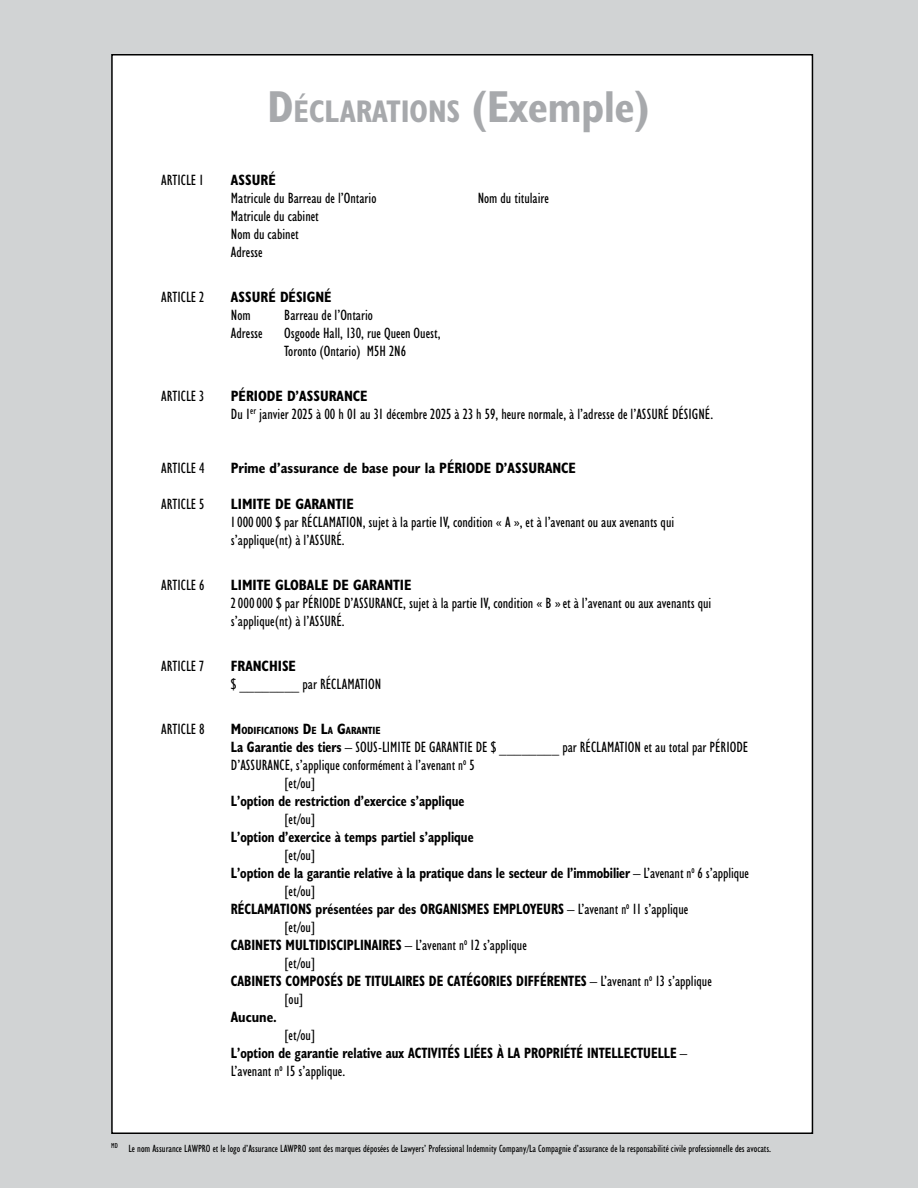
<style>
.page{position:relative;width:918px;height:1188px;background:#d1d3d4}
.page>*{position:absolute;margin:0;border:0;box-sizing:border-box;transform-origin:0 0}
.H1_Grey{font:700 condensed 31.5px "Humanist 521 BT";color:#a7a9ac}
.Declaration_ARTICLE{font:condensed 15px/18px "Humanist 521 BT";color:#000}
.Declaration_ARTICLE-2{font:700 condensed 15px "Humanist 521 BT";color:#000;scale:.9 1}
.Declaration_ARTICLE-3{font:700 condensed 15px "Humanist 521 BT";color:#000}
.Footnote{font:condensed 10.5px "Humanist 521 BT";color:#000}
.Declaration_ARTICLE-4{font:700 condensed 10.5px "Humanist 521 BT";color:#000}
.s1{font-size:45px}
.s2{font-size:15px}
.s3{font-weight:700}
.s4{font-weight:400}
</style>
<div class="page">
<div style="left:112px;top:55px;width:700px;height:1078px;background:#fff"></div>
<h1 class="H1_Grey" style="left:268px;top:92px;width:383px"><span class="s1">D</span>ÉCLARATIONS <span class="s1">(</span><span class="s1">Exemple</span><span class="s1">)</span></h1>
<h1 class="Declaration_ARTICLE" style="left:161px;top:171px;width:44px">ARTICLE 1</h1>
<h1 class="Declaration_ARTICLE-3" style="left:231px;top:171px;width:46px">ASSURÉ</h1>
<h1 class="Declaration_ARTICLE" style="left:231px;top:189px;width:147px">Matricule du Barreau de l’Ontario</h1>
<h1 class="Declaration_ARTICLE" style="left:478px;top:189px;width:73px">Nom du titulaire</h1>
<h1 class="Declaration_ARTICLE" style="left:231px;top:207px;width:89px">Matricule du cabinet<br>Nom du cabinet<br>Adresse</h1>
<h1 class="Declaration_ARTICLE" style="left:161px;top:288px;width:45px">ARTICLE 2</h1>
<h1 class="Declaration_ARTICLE-3" style="left:231px;top:288px;width:102px">ASSURÉ DÉSIGNÉ</h1>
<h1 class="Declaration_ARTICLE" style="left:231px;top:306px;width:21px">Nom</h1>
<h1 class="Declaration_ARTICLE" style="left:284px;top:306px;width:90px">Barreau de l’Ontario</h1>
<h1 class="Declaration_ARTICLE" style="left:231px;top:324px;width:33px">Adresse</h1>
<h1 class="Declaration_ARTICLE" style="left:284px;top:324px;width:158px">Osgoode Hall, 130, rue Queen Ouest,<br>Toronto (Ontario) M5H 2N6</h1>
<h1 class="Declaration_ARTICLE" style="left:161px;top:387px;width:45px">ARTICLE 3</h1>
<h1 class="Declaration_ARTICLE-3" style="left:231px;top:387px;width:138px">PÉRIODE D’ASSURANCE</h1>
<h1 class="Declaration_ARTICLE" style="left:231px;top:405px;width:484px">Du 1<sup>er</sup> janvier 2025 à 00 h 01 au 31 décembre 2025 à 23 h 59, heure normale, à l’adresse de l’ASSURÉ DÉSIGNÉ.</h1>
<h1 class="Declaration_ARTICLE" style="left:161px;top:459px;width:45px">ARTICLE 4</h1>
<h1 class="Declaration_ARTICLE-3" style="left:231px;top:459px;width:347px">Prime d’assurance de base pour la PÉRIODE D’ASSURANCE</h1>
<h1 class="Declaration_ARTICLE" style="left:161px;top:495px;width:45px">ARTICLE 5</h1>
<h1 class="Declaration_ARTICLE-3" style="left:231px;top:495px;width:124px">LIMITE DE GARANTIE</h1>
<h1 class="Declaration_ARTICLE" style="left:231px;top:513px;width:445px">1000000 $ par RÉCLAMATION, sujet à la partie IV, condition « A », et à l’avenant ou aux avenants qui s’applique(nt) à l’ASSURÉ.</h1>
<h1 class="Declaration_ARTICLE" style="left:161px;top:576px;width:45px">ARTICLE 6</h1>
<h1 class="Declaration_ARTICLE-3" style="left:231px;top:576px;width:182px">LIMITE GLOBALE DE GARANTIE</h1>
<h1 class="Declaration_ARTICLE" style="left:231px;top:594px;width:482px">2000000 $ par PÉRIODE D’ASSURANCE, sujet à la partie IV, condition « B » et à l’avenant ou aux avenants qui s’applique(nt) à l’ASSURÉ.</h1>
<h1 class="Declaration_ARTICLE" style="left:161px;top:657px;width:45px">ARTICLE 7</h1>
<h1 class="Declaration_ARTICLE-3" style="left:231px;top:657px;width:67px">FRANCHISE</h1>
<h1 class="Declaration_ARTICLE" style="left:231px;top:675px;width:152px">$ ________ par RÉCLAMATION</h1>
<h1 class="Declaration_ARTICLE" style="left:161px;top:720px;width:45px">ARTICLE 8</h1>
<h1 class="Declaration_ARTICLE-4" style="left:231px;top:724px;width:151px"><span class="s2">M</span>ODIFICATIONS <span class="s2">D</span>E <span class="s2">L</span>A <span class="s2">G</span>ARANTIE</h1>
<h1 class="Declaration_ARTICLE" style="left:231px;top:738px;width:519px"><span class="s3">La Garantie des tiers</span> – SOUS-LIMITE DE GARANTIE DE $ ________ par RÉCLAMATION et au total par PÉRIODE</h1>
<h1 class="Declaration_ARTICLE" style="left:231px;top:756px;width:245px">D’ASSURANCE, s’applique conformément à l’avenant n<sup>o</sup> 5</h1>
<h1 class="Declaration_ARTICLE" style="left:284px;top:774px;width:33px">[et/ou]</h1>
<h1 class="Declaration_ARTICLE-2" style="left:231px;top:792px;width:261px">L’option de restriction d’exercice s’applique</h1>
<h1 class="Declaration_ARTICLE" style="left:284px;top:810px;width:33px">[et/ou]</h1>
<h1 class="Declaration_ARTICLE-2" style="left:231px;top:828px;width:271px">L’option d’exercice à temps partiel s’applique</h1>
<h1 class="Declaration_ARTICLE" style="left:284px;top:846px;width:33px">[et/ou]</h1>
<h1 class="Declaration_ARTICLE-2" style="left:231px;top:864px;width:577px">L’option de la garantie relative à la pratique dans le secteur de l’immobilier <span class="s4">– L’avenant n</span><sup>o</sup> <span class="s4">6 s’applique</span></h1>
<h1 class="Declaration_ARTICLE" style="left:284px;top:882px;width:33px">[et/ou]</h1>
<h1 class="Declaration_ARTICLE-2" style="left:231px;top:900px;width:510px">RÉCLAMATIONS présentées par des ORGANISMES EMPLOYEURS <span class="s4">– L’avenant n</span><sup>o</sup> <span class="s4">11 s’applique</span></h1>
<h1 class="Declaration_ARTICLE" style="left:284px;top:918px;width:33px">[et/ou]</h1>
<h1 class="Declaration_ARTICLE-2" style="left:231px;top:936px;width:330px">CABINETS MULTIDISCIPLINAIRES <span class="s4">– L’avenant n</span><sup>o</sup> <span class="s4">12 s’applique</span></h1>
<h1 class="Declaration_ARTICLE" style="left:284px;top:954px;width:33px">[et/ou]</h1>
<h1 class="Declaration_ARTICLE-2" style="left:231px;top:972px;width:536px">CABINETS COMPOSÉS DE TITULAIRES DE CATÉGORIES DIFFÉRENTES <span class="s4">– L’avenant n</span><sup>o</sup> <span class="s4">13 s’applique</span></h1>
<h1 class="Declaration_ARTICLE" style="left:284px;top:990px;width:21px">[ou]</h1>
<h1 class="Declaration_ARTICLE-3" style="left:231px;top:1008px;width:48px">Aucune.</h1>
<h1 class="Declaration_ARTICLE" style="left:284px;top:1026px;width:33px">[et/ou]</h1>
<h1 class="Declaration_ARTICLE-2" style="left:231px;top:1044px;width:509px">L’option de garantie relative aux ACTIVITÉS LIÉES À LA PROPRIÉTÉ INTELLECTUELLE <span class="s4">–</span></h1>
<h1 class="Declaration_ARTICLE" style="left:231px;top:1062px;width:116px">L’avenant n<sup>o</sup> 15 s’applique.</h1>
<p class="Footnote" style="left:111px;top:1142px;width:661px"><sup>MD</sup> Le nom Assurance LAWPRO et le logo d’Assurance LAWPRO sont des marques déposées de Lawyers’ Professional Indemnity Company/La Compagnie d’assurance de la responsabilité civile professionnelle des avocats.</p>
</div>
